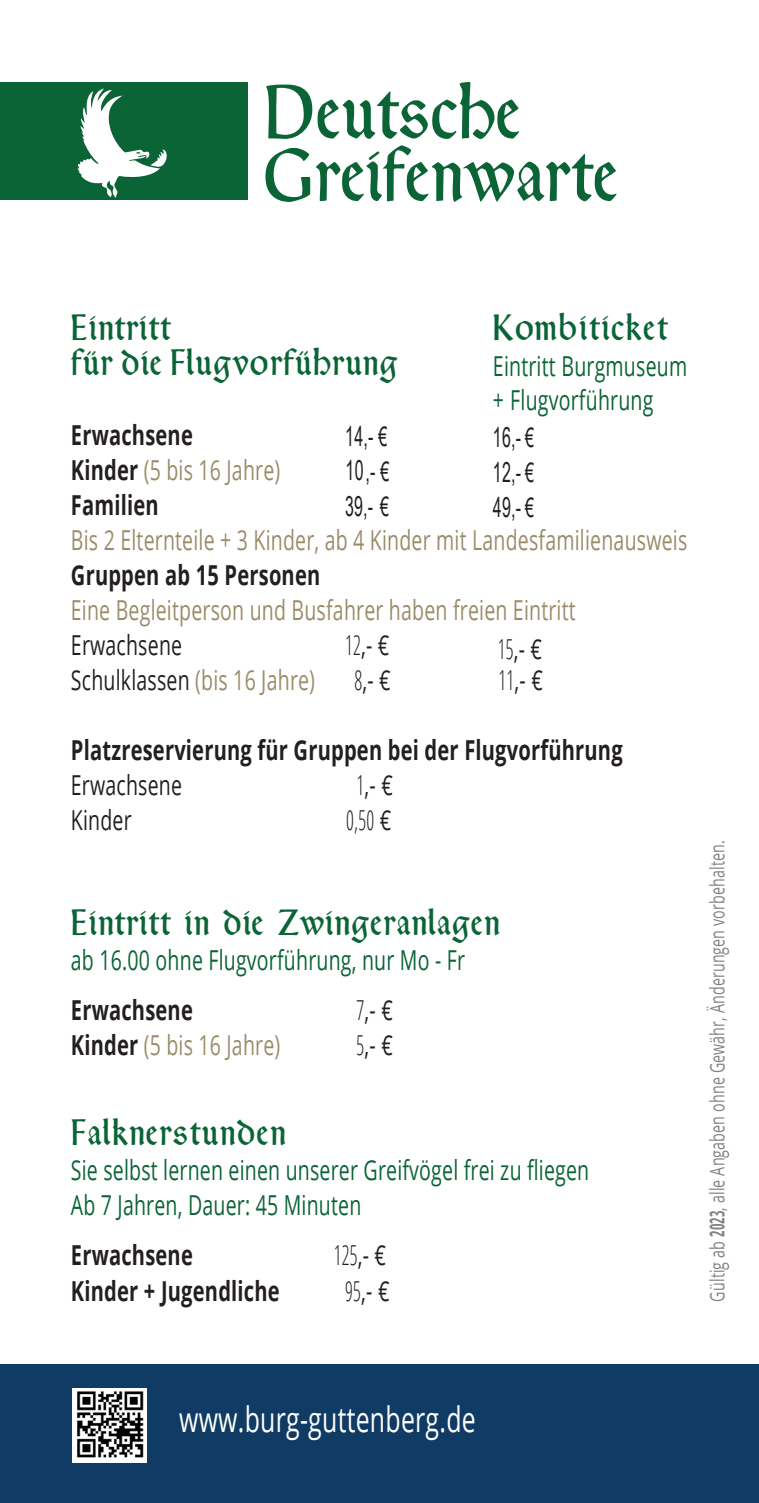
<style>
.page{position:relative;width:759px;height:1503px;background:#fff}
.page>*{position:absolute;margin:0;border:0;box-sizing:border-box;transform-origin:0 0}
.t1{font:77.5px/62.5px "Typographer Rotunda";letter-spacing:-.02em;color:#0a6436;scale:.95 1}
.t2{font:37.5px/35px "Typographer Rotunda";color:#0a6436;scale:.95 1}
.t3{font:37.5px "Typographer Rotunda";letter-spacing:.02em;color:#0a6436;scale:.95 1}
.t4{font:35px "Open Sans";letter-spacing:.01em;color:#fff;scale:.71 1}
.t5{font:27.5px/35px "Open Sans";letter-spacing:.01em;color:#0a6436;scale:.71 1}
.t6{font:700 27.5px/35px "Open Sans";letter-spacing:.01em;color:#231f20;scale:.73 1}
.t7{font:27.5px "Open Sans";letter-spacing:.01em;color:#9a8c69;scale:.71 1}
.t8{font:27.5px/31px "Open Sans";letter-spacing:.01em;color:#231f20;scale:.71 1}
.t9{font:27.5px/35px "Arial Narrow";letter-spacing:.01em;color:#231f20;text-align:justify;scale:.71 1}
.t10{font:300 condensed 27.5px "Open Sans";color:#231f20;scale:.71 1}
.t11{font:20px "Open Sans";letter-spacing:.01em;color:#808285;scale:.71 1}
.s1{font-weight:400;color:#9a8c69}
.s2{font-weight:300;font-stretch:condensed}
.s3{color:#9a8c69}
.s4{font-weight:400;font-stretch:normal}
.s5{font-weight:700;color:#231f20}
.s6{font-weight:700;font-stretch:condensed}
</style>
<div class="page">
<div style="left:0;top:82px;width:247px;height:118px;background:#0a6436"></div>
<div style="left:0;top:1363px;width:758px;height:139px;background:#103b65"></div>
<img style="left:73px;top:1388px;width:74px;height:74px">
<svg style="left:77px;top:88px;width:90px;height:110px"></svg>
<h1 class="t1" style="left:263px;top:85px;width:376px">Deutsche<br>Greifenwarte</h1>
<h2 class="t3" style="left:493px;top:307px;width:186px">Kombiticket</h2>
<p class="t5" style="left:493px;top:348px;width:275px;line-height:34px">Eintritt Burgmuseum + Flugvorführung</p>
<p class="t9" style="left:493px;top:419px;width:59px">16,- € 12,- € 49,- €</p>
<h2 class="t2" style="left:71px;top:312px;width:346px">Eintritt<br>für die Flugvorführung</h2>
<p class="t6" style="left:71px;top:417px;width:168px">Erwachsene</p>
<p class="t9" style="left:345px;top:417px;width:61px">14,- €</p>
<p class="t6" style="left:71px;top:452px;width:288px">Kinder <span class="s1">(5 bis 16 Jahre)<br></span>Familien</p>
<p class="t7" style="left:71px;top:521px;width:869px">Bis 2 Elternteile + 3 Kinder, ab 4 Kinder mit Landesfamilienausweis</p>
<p class="t6" style="left:71px;top:557px;width:343px">Gruppen ab 15 Personen</p>
<p class="t7" style="left:71px;top:591px;width:712px">Eine Begleitperson und Busfahrer haben freien Eintritt</p>
<p class="t8" style="left:71px;top:629px;width:158px">Erwachsene</p>
<p class="t8" style="left:345px;top:629px;width:64px"><span class="s2">12</span>,- €</p>
<p class="t8" style="left:71px;top:664px;width:345px">Schulklassen <span class="s3">(bis 16 Jahre)</span></p>
<p class="t8" style="left:354px;top:664px;width:53px"><span class="s2">8</span>,- €</p>
<p class="t8" style="left:497px;top:633px;width:65px"><span class="s2">15</span>,- €<br><span class="s2">11</span>,- €</p>
<p class="t6" style="left:71px;top:732px;width:757px">Platzreservierung für Gruppen bei der Flugvorführung</p>
<p class="t8" style="left:71px;top:769px;width:158px">Erwachsene</p>
<p class="t8" style="left:356px;top:769px;width:53px"><span class="s2">1</span>,- €</p>
<p class="t8" style="left:71px;top:804px;width:87px">Kinder</p>
<p class="t10" style="left:346px;top:801px;width:65px">0,50 <span class="s4">€</span></p>
<h2 class="t2" style="left:71px;top:907px;width:453px">Eintritt in die Zwingeranlagen</h2>
<p class="t5" style="left:71px;top:942px;width:556px">ab 16.00 ohne Flugvorführung, nur Mo - Fr</p>
<p class="t6" style="left:71px;top:992px;width:168px">Erwachsene</p>
<p class="t8" style="left:356px;top:994px;width:53px"><span class="s2">7</span>,- €</p>
<p class="t7" style="left:71px;top:1026px;width:296px"><span class="s5">Kinder</span> (5 bis 16 Jahre)</p>
<p class="t8" style="left:356px;top:1029px;width:53px"><span class="s2">5</span>,- €</p>
<h2 class="t2" style="left:71px;top:1117px;width:228px">Falknerstunden</h2>
<p class="t5" style="left:71px;top:1152px;width:731px">Sie selbst lernen einen unserer Greifvögel frei zu fliegen<br>Ab 7 Jahren, Dauer: 45 Minuten</p>
<p class="t6" style="left:71px;top:1237px;width:287px">Erwachsene<br>Kinder + Jugendliche</p>
<p class="t8" style="left:345px;top:1274px;width:64px"><span class="s2">95</span>,- €</p>
<p class="t11" style="left:703px;top:1301px;width:651px;rotate:-90deg">Gültig ab <span class="s6">2023</span>, alle Angaben ohne Gewähr, Änderungen vorbehalten.</p>
<p class="t4" style="left:179px;top:1395px;width:419px">www.burg-guttenberg.de</p>
</div>
